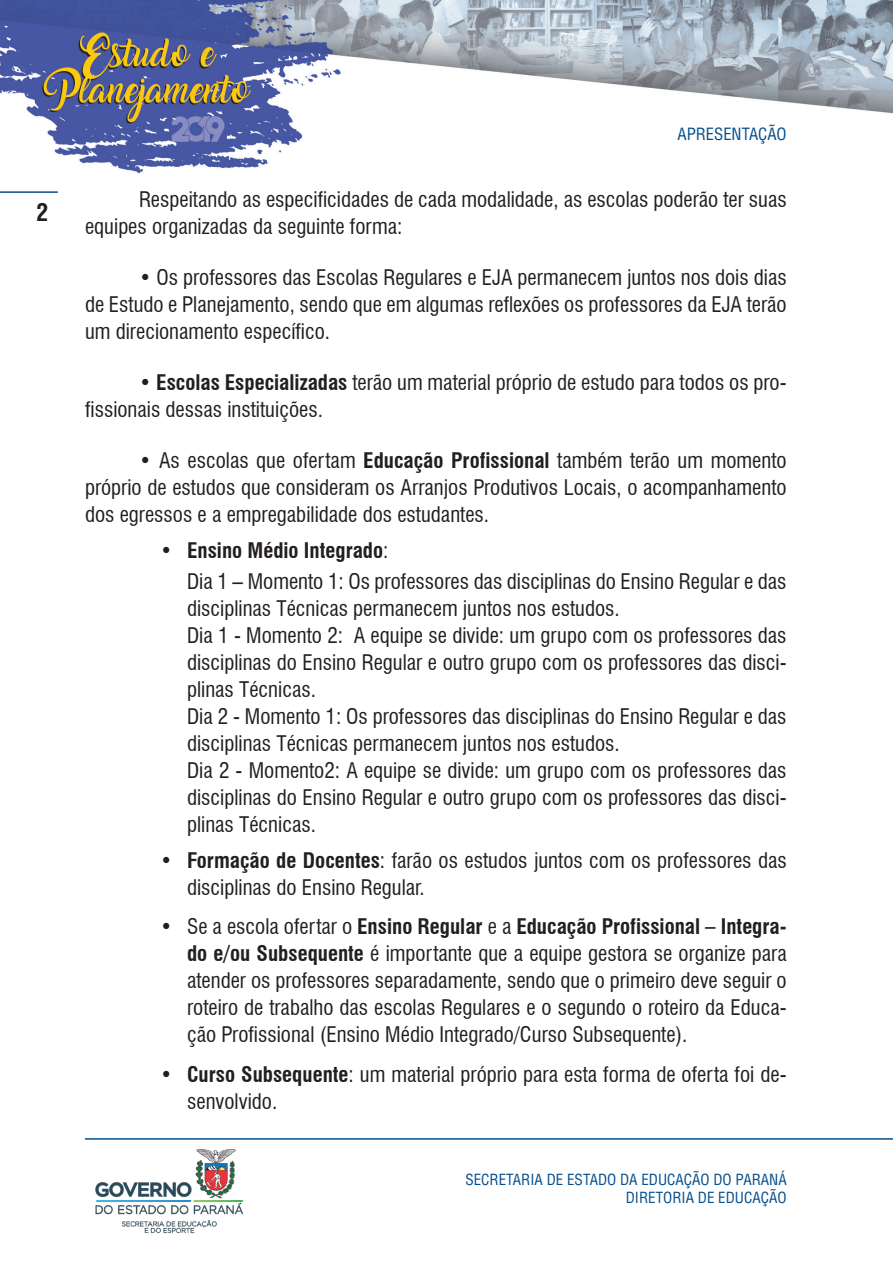
<style>
.page{position:relative;width:893px;height:1263px;background:#fff}
.page>*{position:absolute;margin:0;border:0;box-sizing:border-box;transform-origin:0 0}
.t1{font:700 condensed 24px "Helvetica LT Std";color:#231f20}
.t2{font:condensed 21px/27px "Swiss 721 BT";color:#231f20}
.t3{font:700 condensed 21px "Swiss 721 BT";color:#231f20}
.t4{font:condensed 16.5px "Helvetica LT Std";color:#044e8c}
.t5{font:condensed 15px/18px "Helvetica LT Std";color:#044e8c;text-align:right}
.s1{font-weight:700}
.s2{font-weight:400}
</style>
<div class="page">
<img style="left:0;top:0;width:893px;height:174px">
<hr style="left:85px;top:1138px;width:808px;height:2px;background:#044e8c">
<hr style="left:0;top:191px;width:58px;height:2px;background:#044e8c">
<img style="left:95px;top:1149px;width:149px;height:85px">
<p class="t1" style="left:37px;top:197px;width:13px">2</p>
<p class="t4" style="left:677px;top:124px;width:111px">APRESENTAÇÃO</p>
<p class="t2" style="left:85px;top:186px;width:703px;text-indent:54px">Respeitando as especificidades de cada modalidade, as escolas poderão ter suas equipes organizadas da seguinte forma:</p>
<p class="t2" style="left:85px;top:264px;width:703px;text-align:justify;text-indent:54px">• Os professores das Escolas Regulares e EJA permanecem juntos nos dois dias de Estudo e Planejamento, sendo que em algumas reflexões os professores da EJA terão um direcionamento específico.</p>
<p class="t2" style="left:85px;top:369px;width:703px;text-indent:54px">• <span class="s1">Escolas Especializadas</span> terão um material próprio de estudo para todos os pro&shy;fissionais dessas instituições.</p>
<p class="t2" style="left:85px;top:447px;width:703px;text-align:justify;text-indent:54px">• As escolas que ofertam <span class="s1">Educação Profissional</span> também terão um momento próprio de estudos que consideram os Arranjos Produtivos Locais, o acompanhamento dos egressos e a empregabilidade dos estudantes.</p>
<p class="t3" style="left:160px;top:538px;width:230px">• Ensino Médio Integrado<span class="s2">:</span></p>
<p class="t2" style="left:187px;top:568px;width:601px">Dia 1 – Momento 1: Os professores das disciplinas do Ensino Regular e das disciplinas Técnicas permanecem juntos nos estudos.</p>
<p class="t2" style="left:187px;top:622px;width:601px;text-align:justify">Dia 1 - Momento 2: A equipe se divide: um grupo com os professores das disciplinas do Ensino Regular e outro grupo com os professores das disci&shy;plinas Técnicas.</p>
<p class="t2" style="left:187px;top:703px;width:601px">Dia 2 - Momento 1: Os professores das disciplinas do Ensino Regular e das disciplinas Técnicas permanecem juntos nos estudos.</p>
<p class="t2" style="left:187px;top:757px;width:601px;text-align:justify">Dia 2 - Momento2: A equipe se divide: um grupo com os professores das disciplinas do Ensino Regular e outro grupo com os professores das disci&shy;plinas Técnicas.</p>
<p class="t2" style="left:187px;top:846px;width:601px;text-indent:-27px"><span class="s1">• Formação de Docentes</span>: farão os estudos juntos com os professores das disciplinas do Ensino Regular.</p>
<p class="t2" style="left:187px;top:913px;width:601px;text-align:justify;text-indent:-27px">• Se a escola ofertar o <span class="s1">Ensino Regular</span> e a <span class="s1">Educação Profissional – Integra&shy;do e/ou Subsequente</span> é importante que a equipe gestora se organize para atender os professores separadamente, sendo que o primeiro deve seguir o roteiro de trabalho das escolas Regulares e o segundo o roteiro da Educa&shy;ção Profissional (Ensino Médio Integrado/Curso Subsequente).</p>
<p class="t2" style="left:187px;top:1061px;width:601px;text-indent:-27px"><span class="s1">• Curso Subsequente</span>: um material próprio para esta forma de oferta foi de&shy;senvolvido.</p>
<p class="t5" style="left:465px;top:1170px;width:323px">SECRETARIA DE ESTADO DA EDUCAÇÃO DO PARANÁ<br>DIRETORIA DE EDUCAÇÃO</p>
</div>
